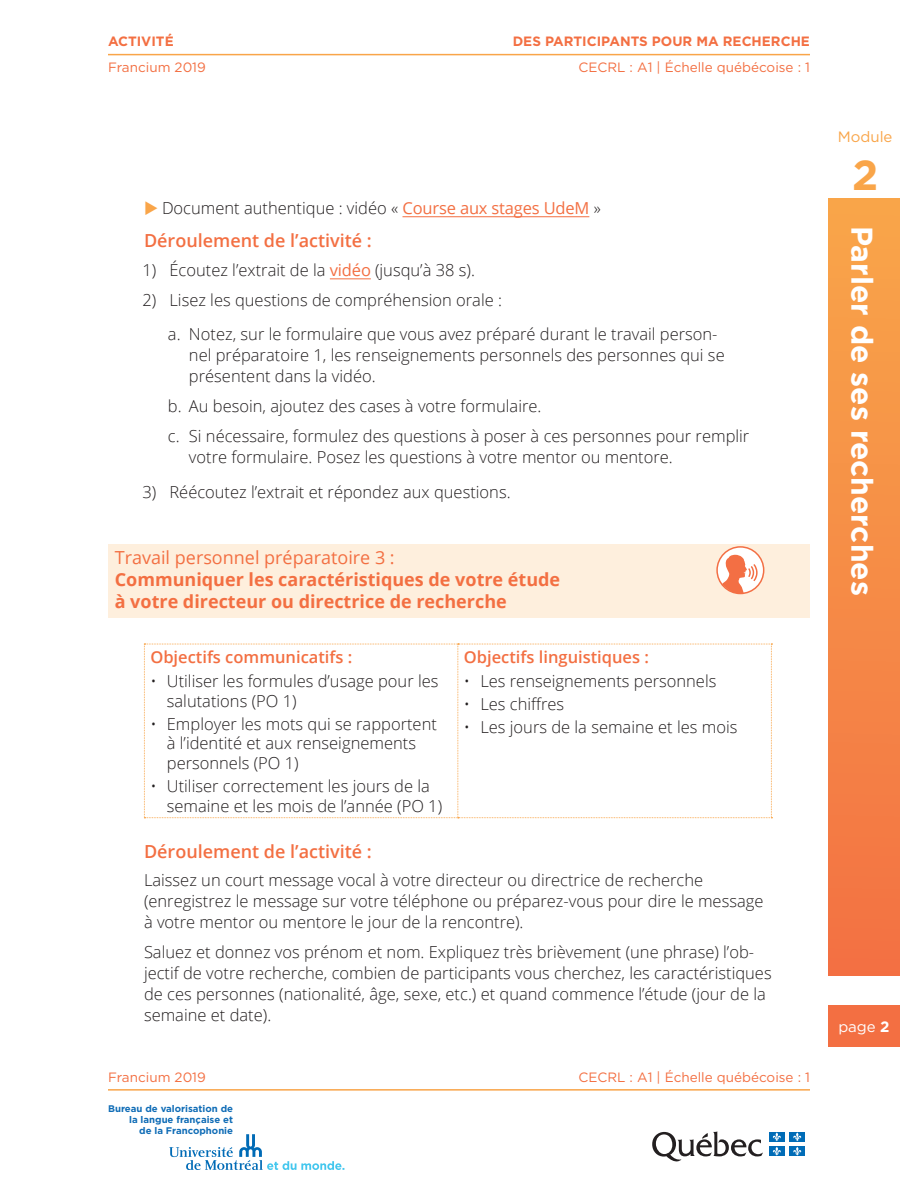
<style>
.page{position:relative;width:918px;height:1188px;background:#fff}
.page>*{position:absolute;margin:0;border:0;box-sizing:border-box;transform-origin:0 0}
.t1{font:700 42px "Gotham HTF";color:#f9a549}
.t2{font:700 30px "Gotham HTF";color:#fff}
.t3{font:700 18px/21.6px "Open Sans";color:#f36f42}
.t4{font:600 18px "Open Sans";color:#f36f42}
.t5{font:18px "Open Sans";color:#f36f42}
.t6{font:300 16.5px/21px "Open Sans";color:#231f20}
.t7{font:600 16.5px "Open Sans";color:#f36f42}
.t8{font:15px "Gotham";color:#f9a549}
.t9{font:15px "Gotham HTF";color:#fff}
.t10{font:13.5px "Gotham HTF";color:#f36f42}
.t11{font:700 13.5px "Gotham HTF";color:#f36f42}
.t12{font:700 9.6px/11.1px "Gotham";color:#0f6cb6;text-align:right}
.s1{color:#f9a549}
.s2{font-weight:400;color:#f36f42}
.s3{font-weight:700}
</style>
<div class="page">
<div style="left:828px;top:1005px;width:72px;height:41px;background:#f36f42"></div>
<svg style="left:652px;top:1131px;width:111px;height:31px"></svg>
<div style="left:769px;top:1132px;width:16px;height:10px;background:#006cb7"></div>
<svg style="left:773px;top:1132px;width:8px;height:9px"></svg>
<div style="left:789px;top:1132px;width:16px;height:10px;background:#006cb7"></div>
<svg style="left:793px;top:1132px;width:8px;height:9px"></svg>
<div style="left:769px;top:1146px;width:16px;height:10px;background:#006cb7"></div>
<svg style="left:773px;top:1147px;width:8px;height:9px"></svg>
<div style="left:789px;top:1146px;width:16px;height:10px;background:#006cb7"></div>
<svg style="left:793px;top:1147px;width:8px;height:9px"></svg>
<svg style="left:169px;top:1134px;width:175px;height:36px"></svg>
<div style="left:828px;top:198px;width:72px;height:778px;background:linear-gradient(to bottom,#f9a64a,#f37143)"></div>
<hr style="left:108px;top:54px;width:702px;height:1px;background:#f9a549">
<hr style="left:108px;top:1089px;width:702px;height:2px;background:#f9a549">
<hr style="left:402px;top:216px;width:187px;height:1px;background:#f36f42">
<hr style="left:330px;top:278px;width:41px;height:1px;background:#f36f42">
<div style="left:108px;top:545px;width:702px;height:73px;background:#feefdd"></div>
<svg style="left:144px;top:644px;width:628px;height:174px"></svg>
<svg style="left:717px;top:547px;width:47px;height:47px"></svg>
<div style="left:716px;top:546px;width:48px;height:48px;border:2px solid #f36f44;border-radius:50%"></div>
<svg style="left:722px;top:555px;width:36px;height:40px"></svg>
<p class="t11" style="left:108px;top:34px;width:67px">ACTIVITÉ</p>
<p class="t11" style="left:513px;top:34px;width:299px">DES PARTICIPANTS POUR MA RECHERCHE</p>
<p class="t10" style="left:108px;top:59px;width:99px">Francium 2019</p>
<p class="t10" style="left:578px;top:59px;width:233px">CECRL : A1 | Échelle québécoise : 1</p>
<p class="t6" style="left:144px;top:197px;width:458px"><span class="s1">◆</span> Document authentique : vidéo « <span class="s2">Course aux stages UdeM</span> »</p>
<p class="t4" style="left:144px;top:228px;width:229px">Déroulement de l’activité :</p>
<p class="t6" style="left:142px;top:259px;width:334px">1) Écoutez l’extrait de la <span class="s2">vidéo</span> (jusqu’à 38 s).</p>
<p class="t6" style="left:168px;top:282px;width:551px;line-height:34.5px;text-indent:-25px">2) Lisez les questions de compréhension orale :<br>a. Notez, sur le formulaire que vous avez préparé durant le travail person-</p>
<p class="t6" style="left:189px;top:344px;width:537px">nel préparatoire 1, les renseignements personnels des personnes qui se présentent dans la vidéo.</p>
<p class="t6" style="left:168px;top:391px;width:583px;line-height:30px">b. Au besoin, ajoutez des cases à votre formulaire.<br>c. Si nécessaire, formulez des questions à poser à ces personnes pour remplir</p>
<p class="t6" style="left:189px;top:446px;width:485px">votre formulaire. Posez les questions à votre mentor ou mentore.</p>
<p class="t6" style="left:142px;top:481px;width:370px">3) Réécoutez l’extrait et répondez aux questions.</p>
<p class="t5" style="left:115px;top:546px;width:282px">Travail personnel préparatoire 3 :</p>
<p class="t3" style="left:115px;top:568px;width:447px">Communiquer les caractéristiques de votre étude à votre directeur ou directrice de recherche</p>
<p class="t7" style="left:150px;top:645px;width:203px">Objectifs communicatifs :</p>
<p class="t6" style="left:167px;top:671px;width:273px;line-height:19.8px;text-indent:-16px">• Utiliser les formules d’usage pour les salutations (PO 1)</p>
<p class="t6" style="left:167px;top:713px;width:272px;line-height:19.8px;text-indent:-16px">• Employer les mots qui se rapportent à l’identité et aux renseignements personnels (PO 1)</p>
<p class="t6" style="left:167px;top:776px;width:277px;line-height:19.8px;text-indent:-16px">• Utiliser correctement les jours de la semaine et les mois de l’année (PO 1)</p>
<p class="t7" style="left:464px;top:645px;width:187px">Objectifs linguistiques :</p>
<p class="t6" style="left:464px;top:670px;width:254px">• Les renseignements personnels</p>
<p class="t6" style="left:464px;top:693px;width:102px">• Les chiffres</p>
<p class="t6" style="left:464px;top:716px;width:275px">• Les jours de la semaine et les mois</p>
<p class="t4" style="left:144px;top:839px;width:229px">Déroulement de l’activité :</p>
<p class="t6" style="left:144px;top:869px;width:621px">Laissez un court message vocal à votre directeur ou directrice de recherche (enregistrez le message sur votre téléphone ou préparez-vous pour dire le message à votre mentor ou mentore le jour de la rencontre).</p>
<p class="t6" style="left:144px;top:941px;width:629px">Saluez et donnez vos prénom et nom. Expliquez très brièvement (une phrase) l’ob&shy;jectif de votre recherche, combien de participants vous cherchez, les caractéristiques de ces personnes (nationalité, âge, sexe, etc.) et quand commence l’étude (jour de la semaine et date).</p>
<p class="t10" style="left:108px;top:1069px;width:99px">Francium 2019</p>
<p class="t10" style="left:578px;top:1069px;width:233px">CECRL : A1 | Échelle québécoise : 1</p>
<p class="t12" style="left:108px;top:1103px;width:126px">Bureau de valorisation de la langue française et<br>de la Francophonie</p>
<p class="t8" style="left:838px;top:128px;width:56px">Module</p>
<h1 class="t1" style="left:852px;top:151px;width:28px">2</h1>
<h2 class="t2" style="left:879px;top:226px;width:372px;rotate:90deg">Parler de ses recherches</h2>
<p class="t9" style="left:838px;top:1018px;width:53px">page <span class="s3">2</span></p>
</div>
